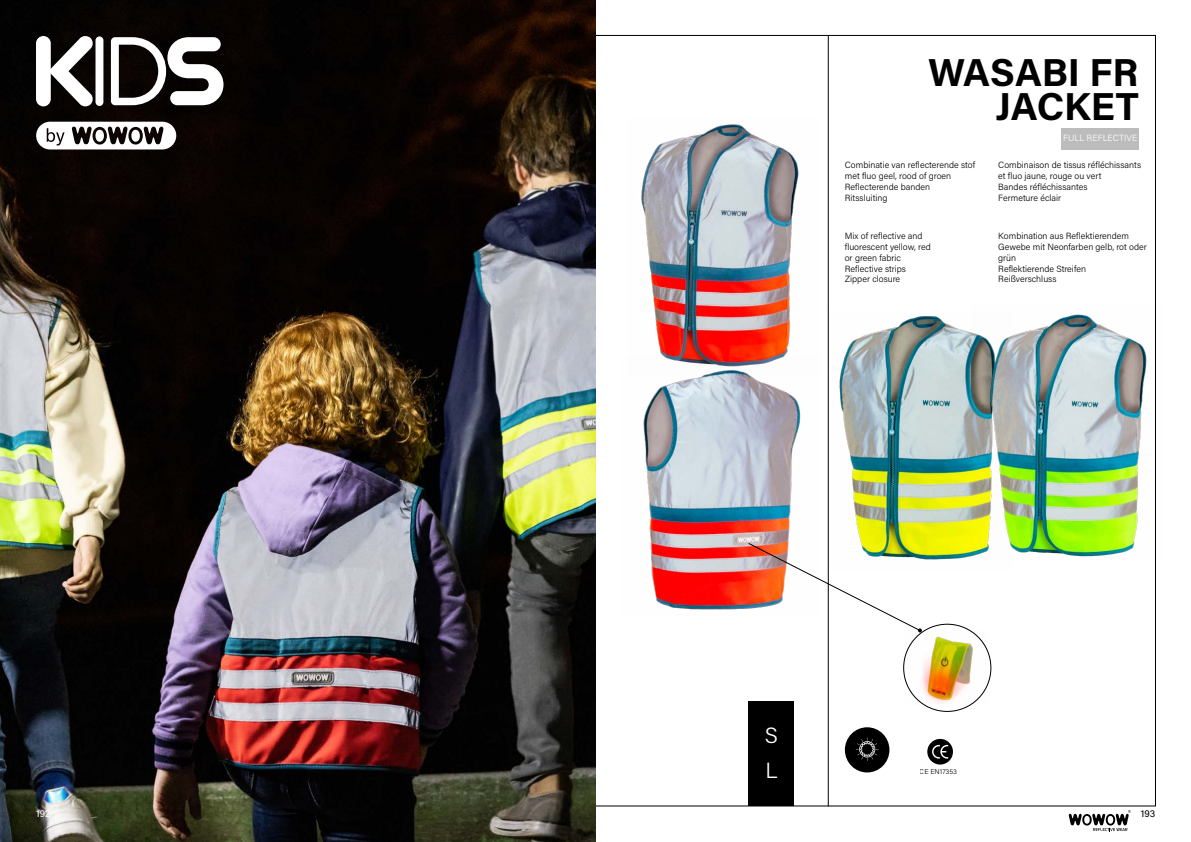
<style>
.page{position:relative;width:1191px;height:842px;background:#fff}
.page>*{position:absolute;margin:0;border:0;box-sizing:border-box;transform-origin:0 0}
.t1{font:700 39px "Acumin Pro";letter-spacing:-.005em;color:#000}
.t2{font:300 22px/35px "Acumin Pro";color:#fff}
.t3{font:10px "Acumin Pro";color:#000}
.t4{font:10px "Acumin Pro";color:#fff}
.t5{font:300 9px/10.8px "Acumin Pro";color:#000}
.t6{font:300 9px "Acumin Pro";color:#fff}
.t7{font:300 7px "Acumin Pro";color:#000}
</style>
<div class="page">
<img style="left:0;top:0;width:595px;height:842px">
<hr style="left:828px;top:36px;width:1px;height:770px;background:#000">
<div style="left:748px;top:702px;width:45px;height:104px;background:#000"></div>
<svg style="left:1068px;top:810px;width:62px;height:21px"></svg>
<img style="left:641px;top:124px;width:158px;height:233px">
<img style="left:828px;top:312px;width:143px;height:248px">
<img style="left:643px;top:357px;width:158px;height:253px">
<img style="left:971px;top:303px;width:185px;height:259px">
<div style="left:845px;top:727px;width:44px;height:45px;background:#000;border-radius:50%"></div>
<svg style="left:855px;top:738px;width:23px;height:23px"></svg>
<div style="left:927px;top:739px;width:26px;height:25px;background:#000;border-radius:50%"></div>
<svg style="left:932px;top:745px;width:16px;height:14px"></svg>
<img style="left:904px;top:630px;width:85px;height:76px">
<svg style="left:747px;top:542px;width:175px;height:90px"></svg>
<svg style="left:36px;top:35px;width:57px;height:72px"></svg>
<div style="left:95px;top:36px;width:8px;height:70px;background:#fff;border-radius:4px"></div>
<svg style="left:111px;top:37px;width:112px;height:68px"></svg>
<svg style="left:36px;top:122px;width:140px;height:27px"></svg>
<div style="left:1061px;top:128px;width:77px;height:21px;background:#bcbcbc"></div>
<p class="t4" style="left:36px;top:807px;width:16px">192</p>
<h1 class="t1" style="left:928px;top:45px;width:212px">WASABI FR</h1>
<p class="t5" style="left:844px;top:159px;width:132px">Combinatie van reflecterende stof met fluo geel, rood of groen<br>Reflecterende banden<br>Ritssluiting</p>
<h1 class="t1" style="left:995px;top:79px;width:145px">JACKET</h1>
<p class="t6" style="left:1063px;top:132px;width:76px">FULL REFLECTIVE</p>
<p class="t5" style="left:998px;top:159px;width:144px">Combinaison de tissus réfléchissants et fluo jaune, rouge ou vert<br>Bandes réfléchissantes<br>Fermeture éclair</p>
<p class="t5" style="left:844px;top:230px;width:87px">Mix of reflective and fluorescent yellow, red or green fabric<br>Reflective strips<br>Zipper closure</p>
<p class="t5" style="left:998px;top:230px;width:150px">Kombination aus Reflektierendem<br>Gewebe mit Neonfarben gelb, rot oder grün<br>Reflektierende Streifen<br>Reißverschluss</p>
<h2 class="t2" style="left:765px;top:717px;width:15px">S<br>L</h2>
<p class="t7" style="left:919px;top:767px;width:39px">CE EN17353</p>
<p class="t3" style="left:1140px;top:807px;width:16px">193</p>
</div>
